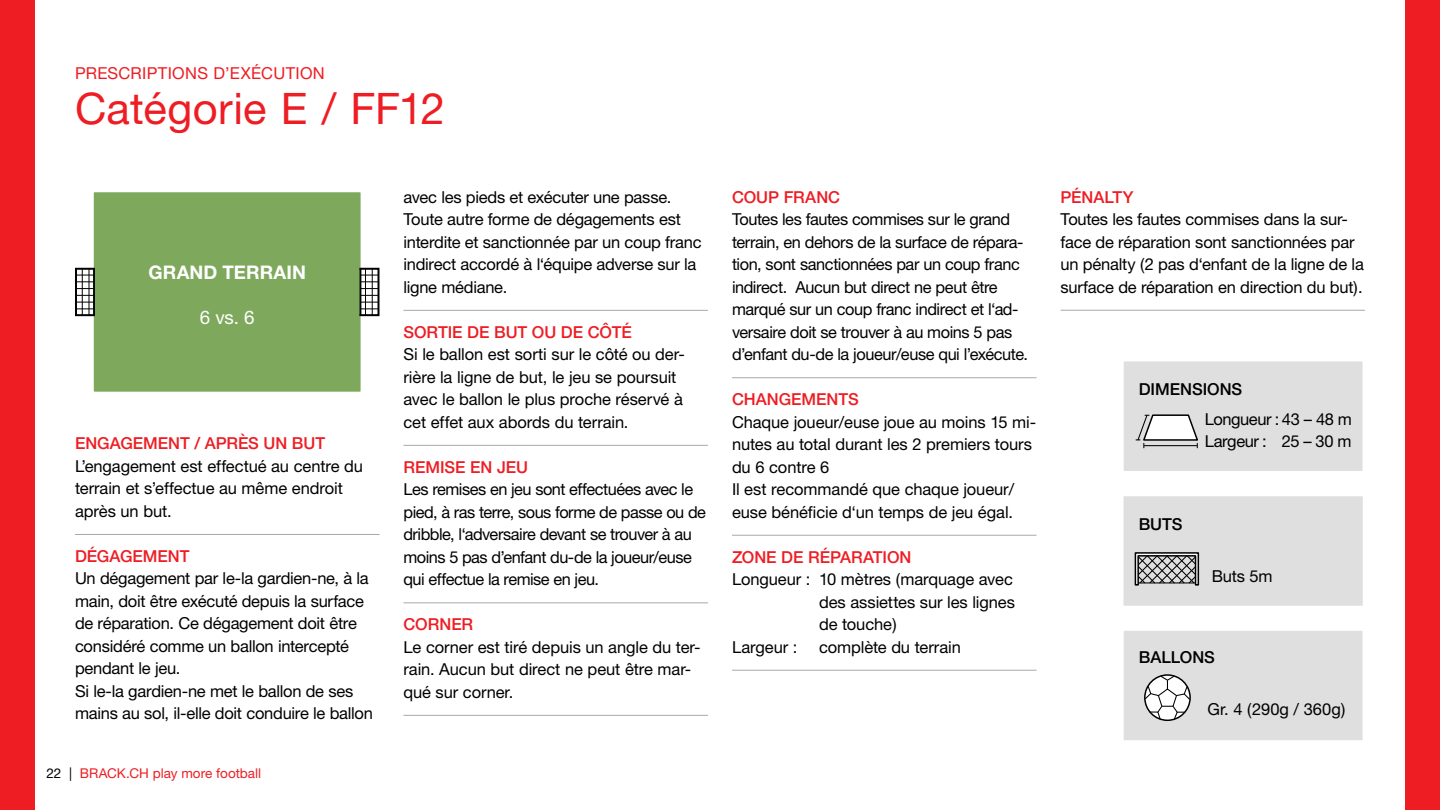
<style>
.page{position:relative;width:1440px;height:810px;background:#fff}
.page>*{position:absolute;margin:0;border:0;box-sizing:border-box;transform-origin:0 0}
.t1{font:43.5px "Helvetica Neue";letter-spacing:.005em;color:#ee1d23}
.t2{font:700 18.75px "Helvetica Neue";letter-spacing:.005em;color:#fff}
.t3{font:18.75px "Helvetica Neue";color:#fff}
.t4{font:16.5px/22.5px "Helvetica Neue";letter-spacing:-.015em;color:#000}
.t5{font:500 16.5px "Helvetica Neue";letter-spacing:-.005em;color:#ee1d23}
.t6{font:16.5px "Helvetica Neue";letter-spacing:.02em;color:#ee1d23}
.t7{font:500 16.5px "Helvetica Neue";letter-spacing:-.005em;color:#000}
.t8{font:16.5px "Helvetica Neue";letter-spacing:.005em;color:#000}
.t9{font:13.5px "Helvetica Neue";color:#ee1d23}
.s1{color:#000}
</style>
<div class="page">
<svg style="left:1124px;top:631px;width:239px;height:109px;background:#dedddd"></svg>
<div style="left:0;top:0;width:34px;height:810px;background:#ee1d23"></div>
<div style="left:91px;top:190px;width:272px;height:204px;background:#7ea95c;border:3px solid #fff"></div>
<div style="left:75px;top:268px;width:21px;height:48px;border:2px solid #000"></div>
<svg style="left:76px;top:302px;width:17px;height:7px"></svg>
<svg style="left:76px;top:295px;width:17px;height:1px"></svg>
<svg style="left:76px;top:288px;width:17px;height:1px"></svg>
<svg style="left:76px;top:275px;width:17px;height:7px"></svg>
<hr style="left:82px;top:269px;width:1px;height:47px;background:#000">
<hr style="left:89px;top:269px;width:1px;height:47px;background:#000">
<hr style="left:93px;top:268px;width:2px;height:48px;background:#000">
<div style="left:359px;top:268px;width:21px;height:48px;border:2px solid #000"></div>
<svg style="left:361px;top:275px;width:17px;height:7px"></svg>
<svg style="left:361px;top:288px;width:17px;height:1px"></svg>
<svg style="left:361px;top:295px;width:17px;height:1px"></svg>
<svg style="left:361px;top:302px;width:17px;height:7px"></svg>
<hr style="left:372px;top:268px;width:1px;height:47px;background:#000">
<hr style="left:365px;top:268px;width:1px;height:47px;background:#000">
<hr style="left:360px;top:268px;width:1px;height:48px;background:#000">
<hr style="left:75px;top:534px;width:305px;height:1px;background:#a9a9a9">
<hr style="left:404px;top:310px;width:304px;height:1px;background:#a9a9a9">
<hr style="left:404px;top:445px;width:304px;height:1px;background:#a9a9a9">
<hr style="left:404px;top:602px;width:304px;height:1px;background:#a9a9a9">
<hr style="left:404px;top:715px;width:304px;height:1px;background:#a9a9a9">
<hr style="left:732px;top:377px;width:305px;height:1px;background:#a9a9a9">
<hr style="left:732px;top:535px;width:305px;height:1px;background:#a9a9a9">
<hr style="left:732px;top:670px;width:305px;height:1px;background:#a9a9a9">
<hr style="left:1060px;top:310px;width:305px;height:1px;background:#a9a9a9">
<div style="left:1124px;top:361px;width:239px;height:110px;background:#e0dfdf"></div>
<svg style="left:1123px;top:496px;width:240px;height:110px;background:#d8d7d7"></svg>
<div style="left:1406px;top:0;width:34px;height:810px;background:#ee1d23"></div>
<p class="t6" style="left:75px;top:63px;width:11px">prescriptio</p>
<p class="t6" style="left:185px;top:63px;width:141px">ns d’exécution</p>
<h1 class="t1" style="left:75px;top:83px;width:371px">Catégorie E / FF12</h1>
<p class="t2" style="left:149px;top:261px;width:159px">GRAND TERRAI N</p>
<p class="t3" style="left:200px;top:307px;width:56px">6 vs. 6</p>
<p class="t5" style="left:75px;top:434px;width:252px">ENGAGEMENT / APRÈS UN BUT</p>
<p class="t4" style="left:75px;top:455px;width:289px">L’engagement est effectué au centre du terrain et s’effectue au même endroit après un but.</p>
<p class="t5" style="left:75px;top:546px;width:116px">DÉGAGEMENT</p>
<p class="t4" style="left:75px;top:567px;width:299px">Un dégagement par le-la gardien-ne, à la main, doit être exécuté depuis la surface de réparation. Ce dégagement doit être considéré comme un ballon intercepté pendant le jeu.<br>Si le-la gardien-ne met le ballon de ses mains au sol, il-elle doit conduire le ballon</p>
<p class="t9" style="left:46px;top:765px;width:216px"><span class="s1">22 |</span> BRACK.CH play more football</p>
<p class="t4" style="left:404px;top:185px;width:300px">avec les pieds et exécuter une passe.<br>Toute autre forme de dégagements est interdite et sanctionnée par un coup franc indirect accordé à l‘équipe adverse sur la ligne médiane.</p>
<p class="t5" style="left:404px;top:322px;width:230px">SORTIE DE BUT OU DE CÔTÉ</p>
<p class="t4" style="left:403px;top:343px;width:283px">Si le ballon est sorti sur le côté ou der&shy;rière la ligne de but, le jeu se poursuit avec le ballon le plus proche réservé à cet effet aux abords du terrain.</p>
<p class="t5" style="left:403px;top:457px;width:126px">REMISE EN JEU</p>
<p class="t4" style="left:404px;top:478px;width:304px">Les remises en jeu sont effectuées avec le pied, à ras terre, sous forme de passe ou de dribble, l‘adversaire devant se trouver à au moins 5 pas d’enfant du-de la joueur/euse qui effectue la remise en jeu.</p>
<p class="t5" style="left:404px;top:615px;width:71px">CORNER</p>
<p class="t4" style="left:404px;top:635px;width:298px">Le corner est tiré depuis un angle du ter&shy;rain. Aucun but direct ne peut être mar&shy;qué sur corner.</p>
<p class="t5" style="left:732px;top:187px;width:97px">COUP FRANC</p>
<p class="t4" style="left:732px;top:208px;width:298px">Toutes les fautes commises sur le grand terrain, en dehors de la surface de répara&shy;tion, sont sanctionnées par un coup franc indirect. Aucun but direct ne peut être marqué sur un coup franc indirect et l‘ad&shy;versaire doit se trouver à au moins 5 pas d’enfant du-de la joueur/euse qui l’exécute.</p>
<p class="t5" style="left:732px;top:389px;width:128px">CHANGEMENTS</p>
<p class="t4" style="left:732px;top:410px;width:306px">Chaque joueur/euse joue au moins 15 mi&shy;nutes au total durant les 2 premiers tours du 6 contre 6<br>Il est recommandé que chaque joueur/ euse bénéficie d‘un temps de jeu égal.</p>
<p class="t5" style="left:732px;top:547px;width:179px">ZONE DE RÉPARATION</p>
<p class="t4" style="left:732px;top:568px;width:282px">Longueur : 10 mètres (marquage avec</p>
<p class="t4" style="left:819px;top:590px;width:198px">des assiettes sur les lignes</p>
<p class="t4" style="left:819px;top:613px;width:79px">de touche)</p>
<p class="t4" style="left:732px;top:635px;width:67px">Largeur :</p>
<p class="t4" style="left:819px;top:635px;width:143px">complète du terrain</p>
<p class="t5" style="left:1060px;top:187px;width:75px">PÉNALTY</p>
<p class="t4" style="left:1061px;top:208px;width:305px">Toutes les fautes commises dans la sur&shy;face de réparation sont sanctionnées par un pénalty (2 pas d‘enfant de la ligne de la surface de réparation en direction du but).</p>
<p class="t7" style="left:1139px;top:379px;width:11px">DIME</p>
<p class="t7" style="left:1180px;top:379px;width:17px">NSIO</p>
<p class="t7" style="left:1220px;top:379px;width:23px">NS</p>
<p class="t4" style="left:1205px;top:408px;width:149px">Longueur : 43 – 48 m<br>Largeur : 25 – 30 m</p>
<p class="t7" style="left:1139px;top:514px;width:45px">BUTS</p>
<p class="t4" style="left:1212px;top:565px;width:62px">Buts 5m</p>
<p class="t7" style="left:1139px;top:647px;width:77px">BALLONS</p>
<p class="t8" style="left:1208px;top:700px;width:139px">Gr. 4 (290g / 360g)</p>
</div>
